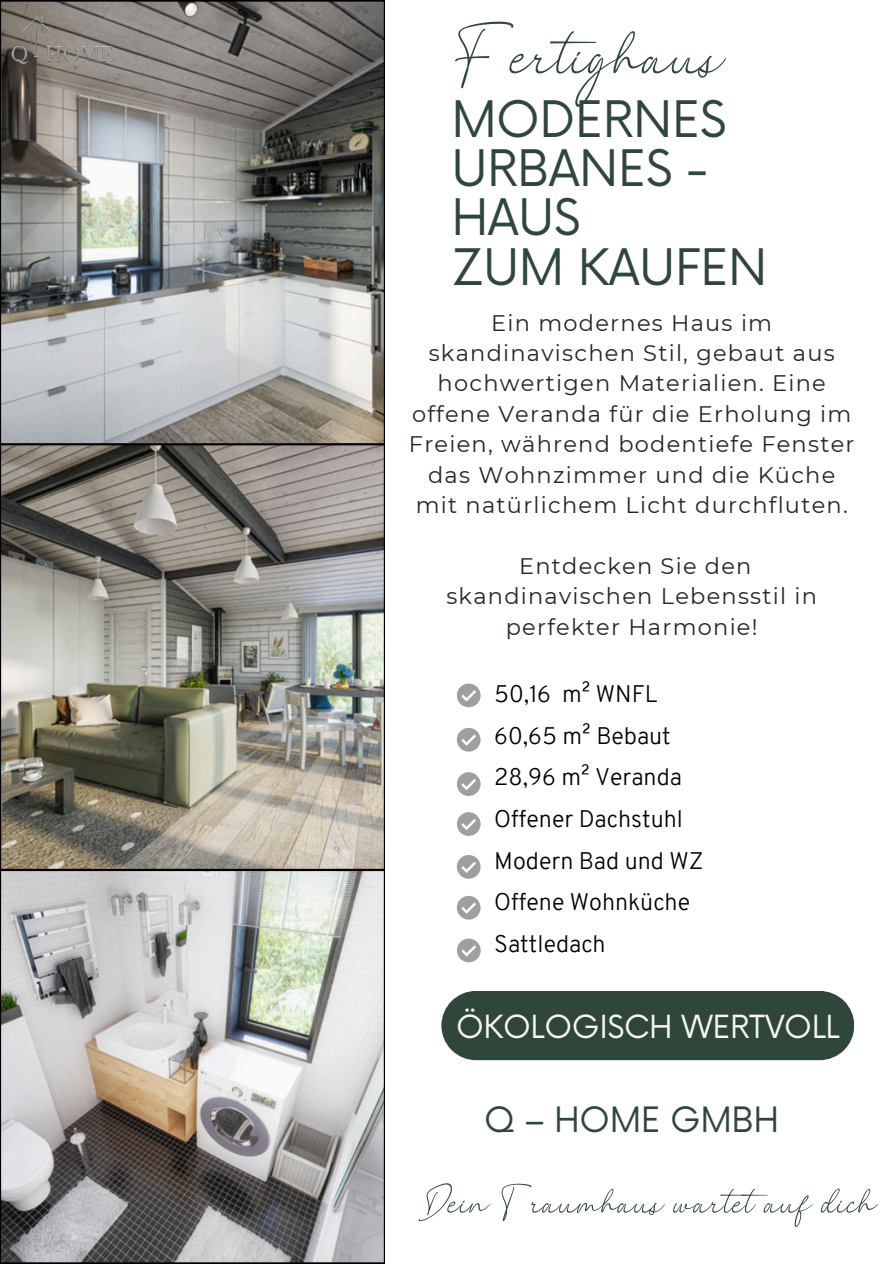
<style>
.page{position:relative;width:894px;height:1264px;background:#fff}
.page>*{position:absolute;margin:0;border:0;box-sizing:border-box;transform-origin:0 0}
.t1{font:137.85px "The Bigmaker";color:#2f473a}
.t2{font:77.85px "The Bigmaker";color:#2f473a}
.t3{font:49.05px/49.2px "Now";letter-spacing:-.01em;color:#2f473a}
.t4{font:34.05px "Now";letter-spacing:-.01em;color:#2f473a}
.t5{font:31.05px "Now";letter-spacing:-.01em;color:#f8f7f2}
.t6{font:300 23.4px "Overpass";color:#000}
.t7{font:22.5px/30.3px "Montserrat";letter-spacing:.055em;color:#202825;text-align:center}
</style>
<div class="page">
<svg style="left:0;top:1px;width:385px;height:443px;background:#929290"></svg>
<svg style="left:0;top:870px;width:385px;height:393px;background:#adaba9"></svg>
<img style="left:0;top:444px;width:385px;height:425px">
<div style="left:441px;top:991px;width:413px;height:69px;background:#2f473a"></div>
<svg style="left:456px;top:683px;width:24px;height:24px"></svg>
<svg style="left:456px;top:728px;width:24px;height:23px"></svg>
<svg style="left:456px;top:772px;width:24px;height:23px"></svg>
<svg style="left:456px;top:812px;width:24px;height:23px"></svg>
<svg style="left:456px;top:855px;width:24px;height:23px"></svg>
<svg style="left:456px;top:896px;width:24px;height:23px"></svg>
<svg style="left:457px;top:938px;width:23px;height:24px"></svg>
<img style="left:0;top:0;width:125px;height:75px">
<p class="t1" style="left:454px;top:-9px;width:272px">Fertighaus</p>
<h3 class="t3" style="left:451px;top:97px;width:317px">MODERNES<br>URBANES -<br>HAUS<br>ZUM KAUFEN</h3>
<p class="t7" style="left:409px;top:307px;width:447px">Ein modernes Haus im skandinavischen Stil, gebaut aus hochwertigen Materialien. Eine offene Veranda für die Erholung im<br>Freien, während bodentiefe Fenster das Wohnzimmer und die Küche mit natürlichem Licht durchfluten.</p>
<p class="t7" style="left:446px;top:550px;width:372px">Entdecken Sie den skandinavischen Lebensstil in perfekter Harmonie!</p>
<p class="t6" style="left:494px;top:684px;width:165px">50,16 m² WNFL</p>
<p class="t6" style="left:494px;top:726px;width:178px">60,65 m² Bebaut</p>
<p class="t6" style="left:494px;top:767px;width:189px">28,96 m² Veranda</p>
<p class="t6" style="left:494px;top:809px;width:190px">Offener Dachstuhl</p>
<p class="t6" style="left:494px;top:851px;width:211px">Modern Bad und WZ</p>
<p class="t6" style="left:494px;top:892px;width:197px">Offene Wohnküche</p>
<p class="t6" style="left:494px;top:934px;width:113px">Sattledach</p>
<p class="t5" style="left:456px;top:1009px;width:385px">ÖKOLOGISCH WERTVOLL</p>
<h1 class="t4" style="left:484px;top:1100px;width:296px">Q – HOME GMBH</h1>
<p class="t2" style="left:418px;top:1166px;width:460px">DeinTraumhaus wartet auf dich</p>
</div>
